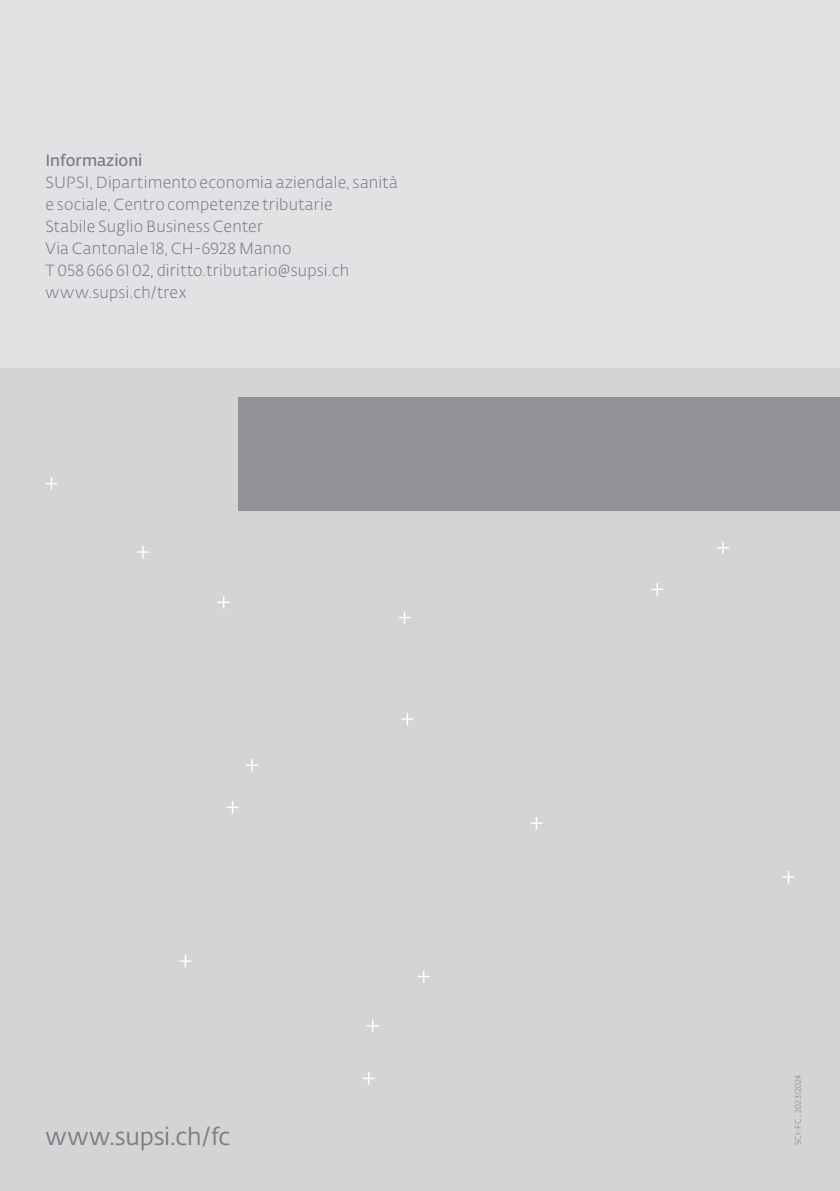
<style>
.page{position:relative;width:840px;height:1191px;background:#fff}
.page>*{position:absolute;margin:0;border:0;box-sizing:border-box;transform-origin:0 0}
.t1{font:24px "SUPSI Fedra Sans";letter-spacing:-.01em;color:#7c7c81}
.t2{font:300 16px/22px "SUPSI Fedra Sans";letter-spacing:.015em;color:#747c87}
.t3{font:600 16px "SUPSI Fedra Sans";color:#747c87}
.t4{font:300 8px "SUPSI Fedra Sans";letter-spacing:.025em;color:#7c7c81}
</style>
<div class="page">
<div style="left:0;top:0;width:839px;height:1191px;background:#e2e1e3"></div>
<div style="left:0;top:369px;width:839px;height:822px;background:#d4d3d5"></div>
<svg style="left:45px;top:477px;width:13px;height:13px"></svg>
<svg style="left:137px;top:546px;width:12px;height:12px"></svg>
<svg style="left:217px;top:596px;width:13px;height:12px"></svg>
<svg style="left:398px;top:611px;width:12px;height:13px"></svg>
<svg style="left:651px;top:583px;width:12px;height:12px"></svg>
<svg style="left:717px;top:541px;width:11px;height:13px"></svg>
<svg style="left:782px;top:871px;width:12px;height:12px"></svg>
<svg style="left:530px;top:817px;width:12px;height:12px"></svg>
<svg style="left:401px;top:712px;width:12px;height:13px"></svg>
<svg style="left:417px;top:970px;width:12px;height:12px"></svg>
<svg style="left:246px;top:759px;width:12px;height:12px"></svg>
<svg style="left:226px;top:801px;width:12px;height:12px"></svg>
<svg style="left:179px;top:955px;width:12px;height:12px"></svg>
<svg style="left:366px;top:1019px;width:12px;height:13px"></svg>
<svg style="left:362px;top:1072px;width:12px;height:12px"></svg>
<div style="left:239px;top:397px;width:600px;height:113px;background:#939296"></div>
<p class="t3" style="left:45px;top:149px;width:99px">Informazioni</p>
<p class="t2" style="left:45px;top:171px;width:354px">SUPSI, Dipartimento economia aziendale, sanità e sociale, Centro competenze tributarie<br>Stabile Suglio Business Center<br>Via Cantonale 18, CH-6928 Manno<br>T 058 666 61 02, diritto.tributario@supsi.ch www.supsi.ch/trex</p>
<h1 class="t1" style="left:45px;top:1120px;width:186px">www.supsi.ch/fc</h1>
<p class="t4" style="left:792px;top:1145px;width:72px;rotate:-90deg">SCI-FC , 2023/2024</p>
</div>
